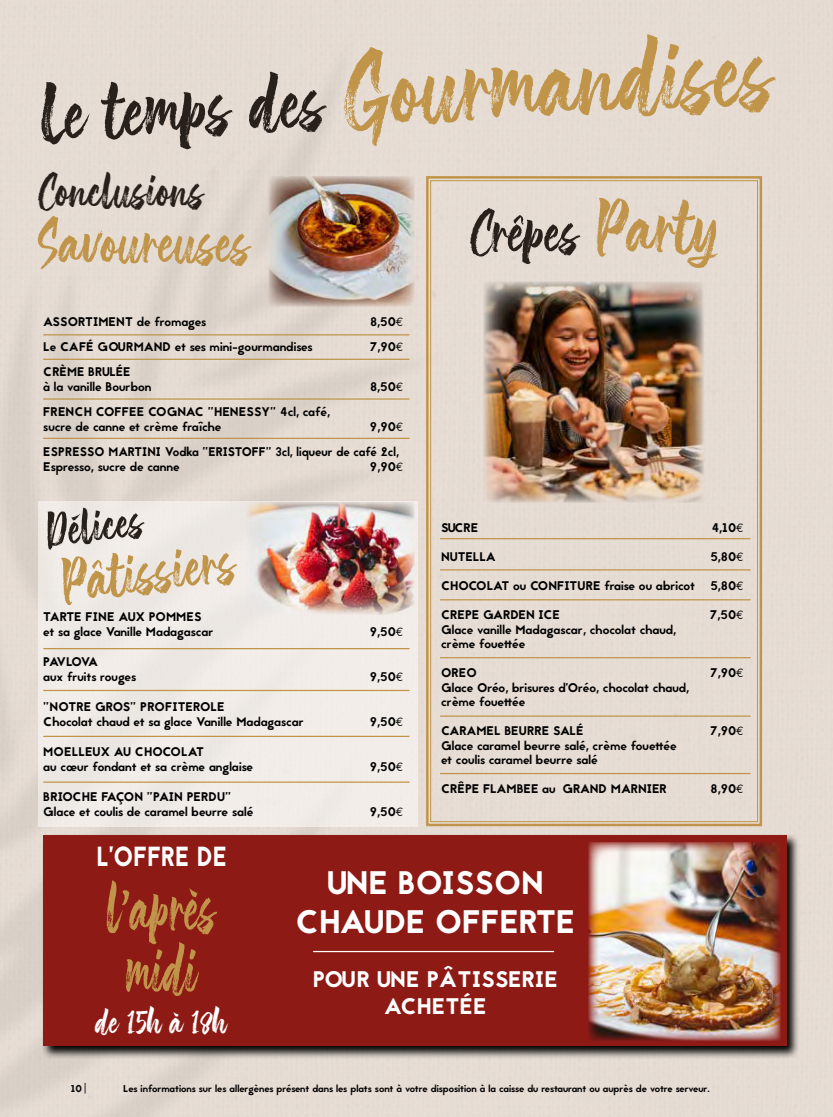
<style>
.page{position:relative;width:833px;height:1117px;background:#fff}
.page>*{position:absolute;margin:0;border:0;box-sizing:border-box;transform-origin:0 0}
.t1{font:103.75px "The Friday Stroke";color:#c09449}
.t2{font:68.12px/62.5px "The Friday Stroke";color:#c0944a;scale:.81 1}
.t3{font:60px "The Friday Stroke";color:#c09449}
.t4{font:60px "The Friday Stroke";color:#28201b}
.t5{font:47.5px "The Friday Stroke";color:#28201b}
.t6{font:33.75px "The Friday Stroke";color:#fff}
.t7{font:32.5px/39px "Jaapokki";color:#fff;text-align:center}
.t8{font:27.5px "Jaapokki";color:#fff;scale:.86 1}
.t9{font:22.5px/27px "Jaapokki";color:#fff}
.t10{font:12.5px/15px "Jaapokki";color:#000}
.t11{font:10px "Jaapokki";color:#000}
.s1{font-size:77.5px;color:#28201b}
.s2{font-size:73.75px;color:#c0944a}
.s3{font-family:"Euro Mono"}
</style>
<div class="page">
<div style="left:38px;top:501px;width:379px;height:325px;background:#f1ece8"></div>
<hr style="left:43px;top:334px;width:366px;height:1px;background:#c0944a">
<hr style="left:43px;top:358px;width:366px;height:2px;background:#c0944a">
<hr style="left:43px;top:398px;width:366px;height:1px;background:#c0944a">
<hr style="left:43px;top:437px;width:366px;height:2px;background:#c0944a">
<hr style="left:43px;top:648px;width:366px;height:1px;background:#c0944a">
<hr style="left:43px;top:689px;width:366px;height:2px;background:#c0944a">
<hr style="left:43px;top:735px;width:366px;height:1px;background:#c0944a">
<hr style="left:43px;top:781px;width:366px;height:1px;background:#c0944a">
<svg style="left:425px;top:175px;width:338px;height:652px;background:#e3d8cd"></svg>
<img style="left:484px;top:282px;width:220px;height:220px">
<img style="left:246px;top:502px;width:169px;height:112px">
<img style="left:269px;top:176px;width:145px;height:130px">
<hr style="left:440px;top:538px;width:310px;height:1px;background:#c0944a">
<hr style="left:440px;top:569px;width:310px;height:1px;background:#c0944a">
<hr style="left:440px;top:599px;width:310px;height:1px;background:#c0944a">
<hr style="left:440px;top:657px;width:310px;height:1px;background:#c0944a">
<hr style="left:440px;top:715px;width:310px;height:1px;background:#c0944a">
<hr style="left:440px;top:772px;width:310px;height:2px;background:#c0944a">
<svg style="left:41px;top:833px;width:759px;height:225px;background:#847974"></svg>
<div style="left:43px;top:835px;width:744px;height:210px;background:#8d1a14"></div>
<hr style="left:313px;top:950px;width:241px;height:1px;background:#fff">
<img style="left:588px;top:842px;width:192px;height:198px">
<h1 class="t1" style="left:36px;top:44px;width:736px;rotate:-3deg"><span class="s1">Le temps des</span> Gourmandises</h1>
<h3 class="t5" style="left:39px;top:161px;width:167px">Conclusions</h3>
<h3 class="t3" style="left:39px;top:205px;width:213px">Savoureuses</h3>
<h3 class="t4" style="left:471px;top:194px;width:250px">Crêpes <span class="s2">Party</span></h3>
<p class="t10" style="left:43px;top:314px;width:14px">Assortiment</p>
<p class="t10" style="left:137px;top:314px;width:71px">de fromages</p>
<p class="t10" style="left:370px;top:314px;width:35px">8,50<span class="s3">E</span></p>
<p class="t10" style="left:43px;top:339px;width:20px">Le café</p>
<p class="t10" style="left:98px;top:339px;width:10px">gourmand</p>
<p class="t10" style="left:175px;top:339px;width:139px">et ses mini-gourmandises</p>
<p class="t10" style="left:370px;top:339px;width:35px">7,90<span class="s3">E</span></p>
<p class="t10" style="left:43px;top:364px;width:110px">CRÈME BRULÉE<br>à la vanille Bourbon</p>
<p class="t10" style="left:370px;top:379px;width:35px">8,50<span class="s3">E</span></p>
<p class="t10" style="left:43px;top:404px;width:62px">FRENCH coff</p>
<p class="t10" style="left:129px;top:404px;width:87px">EE COGNAC "henessy</p>
<p class="t10" style="left:270px;top:404px;width:61px">" 4cl, café,</p>
<p class="t10" style="left:43px;top:419px;width:180px">sucre de canne et crème fraîche</p>
<p class="t10" style="left:43px;top:414px;width:361px;line-height:25px;text-indent:327px">9,90<span class="s3">E<br></span>ESPRESSO MARTINI Vodka "ERISTOFF" 3cl, liqueur de café 2cl,</p>
<p class="t10" style="left:43px;top:459px;width:138px">Espresso, sucre de canne</p>
<p class="t10" style="left:370px;top:459px;width:35px">9,90<span class="s3">E</span></p>
<h3 class="t5" style="left:42px;top:502px;width:100px;rotate:-7deg">Délices</h3>
<h3 class="t3" style="left:56px;top:545px;width:178px;rotate:-7deg">Pâtissiers</h3>
<p class="t10" style="left:43px;top:609px;width:172px">TARTE FINE AUX POMMES et sa glace Vanille Madagascar</p>
<p class="t10" style="left:43px;top:654px;width:94px">PAVLOVA<br>aux fruits rouges</p>
<p class="t10" style="left:43px;top:699px;width:262px">"NOTRE GROS" PROFITEROLE<br>Chocolat chaud et sa glace Vanille Madagascar</p>
<p class="t10" style="left:43px;top:744px;width:211px">MOELLEUX AU CHOCOLAT<br>au cœur fondant et sa crème anglaise</p>
<p class="t10" style="left:43px;top:789px;width:211px">BRIOCHE FAÇON "PAIN PERDU"<br>Glace et coulis de caramel beurre salé</p>
<p class="t10" style="left:370px;top:624px;width:35px">9,50<span class="s3">E</span></p>
<p class="t10" style="left:370px;top:669px;width:35px">9,50<span class="s3">E</span></p>
<p class="t10" style="left:370px;top:714px;width:35px">9,50<span class="s3">E</span></p>
<p class="t10" style="left:370px;top:759px;width:35px">9,50<span class="s3">E</span></p>
<p class="t10" style="left:370px;top:804px;width:35px">9,50<span class="s3">E</span></p>
<p class="t10" style="left:441px;top:520px;width:39px">SUCRE</p>
<p class="t10" style="left:712px;top:520px;width:33px">4,10<span class="s3">E</span></p>
<p class="t10" style="left:441px;top:549px;width:56px">NUTELLA</p>
<p class="t10" style="left:710px;top:549px;width:35px">5,80<span class="s3">E</span></p>
<p class="t10" style="left:441px;top:578px;width:304px">CHOCOLAT ou CONF ITURE fraise ou abricot 5,80<span class="s3">E</span></p>
<p class="t10" style="left:441px;top:607px;width:120px">CREPE GARDEN ICE</p>
<p class="t10" style="left:710px;top:607px;width:35px">7,50<span class="s3">E</span></p>
<p class="t10" style="left:441px;top:622px;width:236px;line-height:14.5px">Glace vanille Madagascar, chocolat chaud, crème fouettée</p>
<p class="t10" style="left:441px;top:665px;width:37px">OREO</p>
<p class="t10" style="left:710px;top:665px;width:35px">7,90<span class="s3">E</span></p>
<p class="t10" style="left:441px;top:680px;width:249px;line-height:14.5px">Glace Oréo, brisures d’Oréo, chocolat chaud, crème fouettée</p>
<p class="t10" style="left:441px;top:723px;width:144px">CARAMEL BEURRE SALÉ</p>
<p class="t10" style="left:710px;top:723px;width:35px">7,90<span class="s3">E</span></p>
<p class="t10" style="left:441px;top:738px;width:237px;line-height:14.5px">Glace caramel beurre salé, crème fouettée et coulis caramel beurre salé</p>
<p class="t10" style="left:441px;top:781px;width:227px">CRÊPE FLAMBEE au «GRAND MARNIER</p>
<p class="t10" style="left:710px;top:781px;width:35px">8,90<span class="s3">E</span></p>
<h3 class="t8" style="left:96px;top:837px;width:38px">L’OFFRE</h3>
<h3 class="t8" style="left:197px;top:837px;width:17px">DE</h3>
<h2 class="t2" style="left:107px;top:877px;width:136px">l’après midi</h2>
<h3 class="t7" style="left:296px;top:863px;width:281px">UNE BOISSON<br>CHAUDE OFFERTE</h3>
<h3 class="t9" style="left:313px;top:966px;width:19px">Pour</h3>
<h3 class="t9" style="left:384px;top:966px;width:87px;text-indent:-7px">un E pâtisserie achetée</h3>
<h3 class="t6" style="left:96px;top:1000px;width:133px">de 15h à 18h</h3>
<p class="t11" style="left:71px;top:1080px;width:19px">10|</p>
<p class="t11" style="left:123px;top:1080px;width:588px">Les informations sur les allergènes présent dans les plats sont à votre disposition à la caisse du restaurant ou auprès de votre serveur.</p>
</div>
